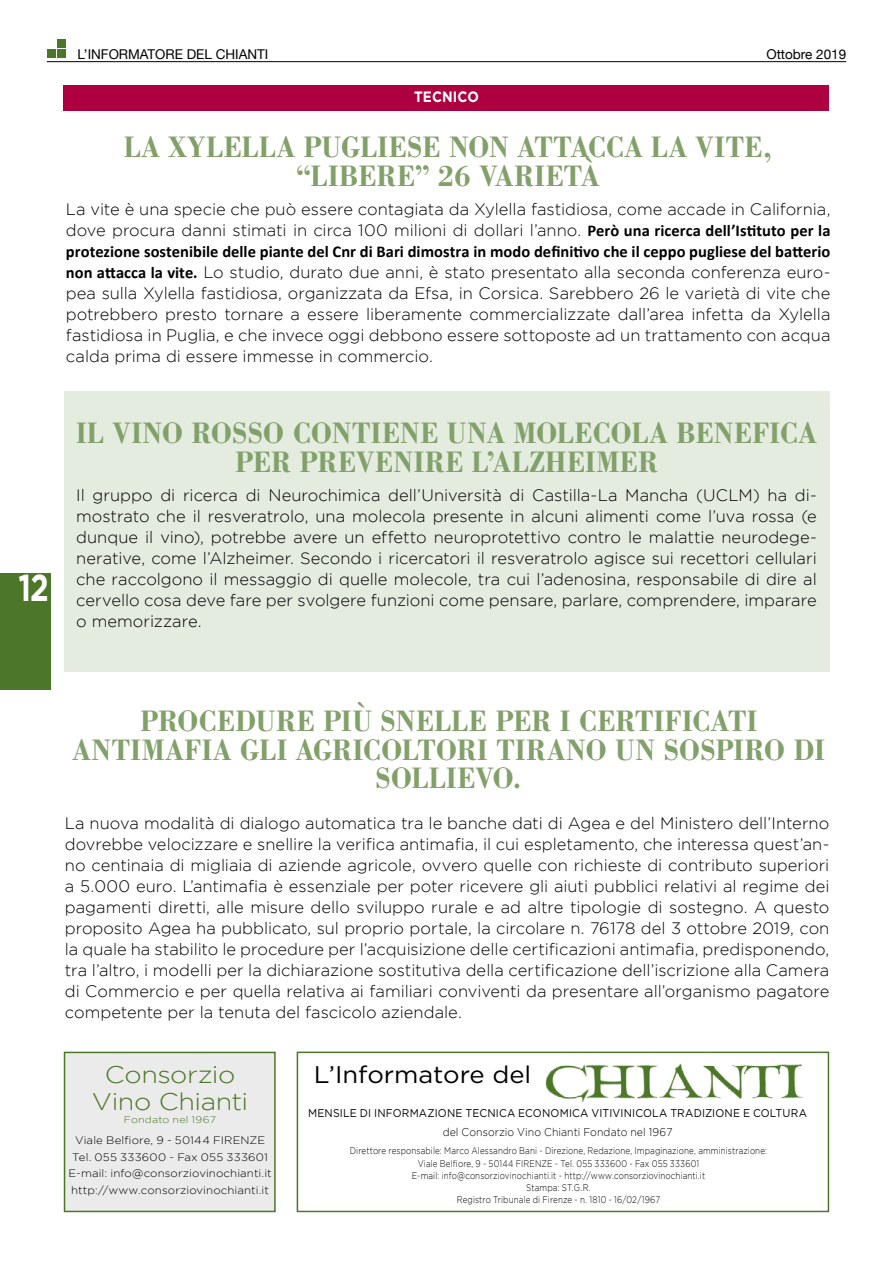
<style>
.page{position:relative;width:893px;height:1263px;background:#fff}
.page>*{position:absolute;margin:0;border:0;box-sizing:border-box;transform-origin:0 0}
.t1{font:700 37.5px "Gotham";color:#fff;scale:.8 1}
.t2{font:700 30.6px/28.8px "Bodoni";letter-spacing:.005em;color:#82a069;text-align:center;scale:.9 1}
.t3{font:300 24px/26.2px "Gotham";letter-spacing:-.02em;color:#4c7729;text-align:center;scale:1.12 1}
.t4{font:24px "Gotham";color:#000;scale:1.07 1}
.t5{font:300 16.5px/21px "Gotham";color:#000;text-align:justify}
.t6{font:700 16.5px "Calibri";color:#000}
.t7{font:700 15px "Gotham";letter-spacing:.005em;color:#fff;scale:.9 1}
.t8{font:13.5px "Helvetica Neue";color:#000}
.t9{font:11.25px "Gotham";letter-spacing:.015em;color:#000;scale:.93 1}
.t10{font:300 11.25px "Gotham";letter-spacing:.01em;color:#000;scale:.93 1}
.t11{font:300 10.8px/16.5px "Gotham";letter-spacing:.005em;color:#000;text-align:center;scale:1.06 1}
.t12{font:300 9.6px/12px "Gotham";letter-spacing:.01em;color:#000;text-align:center;scale:.84 1}
.t13{font:300 9.6px "Gotham";letter-spacing:.015em;color:#4c7729;scale:1.12 1}
.s1{font-family:"Calibri";font-weight:700}
</style>
<div class="page">
<div style="left:47px;top:49px;width:8px;height:9px;background:#4c7729"></div>
<div style="left:57px;top:49px;width:8px;height:9px;background:#4c7729"></div>
<div style="left:57px;top:39px;width:8px;height:9px;background:#4c7729"></div>
<hr style="left:47px;top:61px;width:799px;height:1px;background:#000">
<div style="left:0;top:573px;width:51px;height:117px;background:#4c7729"></div>
<div style="left:64px;top:391px;width:766px;height:281px;background:#e4ebdf"></div>
<div style="left:64px;top:1052px;width:212px;height:160px;background:#ebebeb;border:2px solid #4c7729"></div>
<div style="left:297px;top:1051px;width:532px;height:161px;background:#fff;border:2px solid #4c7729"></div>
<img style="left:545px;top:1063px;width:258px;height:39px">
<div style="left:64px;top:85px;width:765px;height:25px;background:#ae0040"></div>
<p class="t8" style="left:77px;top:44px;width:193px">L’INFORMATORE DEL CHIANTI</p>
<p class="t8" style="left:766px;top:44px;width:81px">Ottobre 2019</p>
<p class="t7" style="left:414px;top:88px;width:73px">TECNICO</p>
<h2 class="t2" style="left:124px;top:132px;width:722px">LA XYLELLA PUGLIESE NON ATTACCA LA VITE, “LIBERE” 26 VARIETÀ</h2>
<p class="t5" style="left:66px;top:199px;width:766px">La vite è una specie che può essere contagiata da Xylella fastidiosa, come accade in California, dove procura danni stimati in circa 100 milioni di dollari l’anno. <span class="s1">Però una ricerca dell’Istituto per la</span></p>
<p class="t6" style="left:66px;top:242px;width:766px">protezione sostenibile delle piante del Cnr di Bari dimostra in modo definitivo che il ceppo pugliese del batterio</p>
<p class="t5" style="left:66px;top:262px;width:766px"><span class="s1">non attacca la vite.</span> Lo studio, durato due anni, è stato presentato alla seconda conferenza euro&shy;pea sulla Xylella fastidiosa, organizzata da Efsa, in Corsica. Sarebbero 26 le varietà di vite che potrebbero presto tornare a essere liberamente commercializzate dall’area infetta da Xylella fastidiosa in Puglia, e che invece oggi debbono essere sottoposte ad un trattamento con acqua calda prima di essere immesse in commercio.</p>
<h1 class="t1" style="left:19px;top:566px;width:39px">12</h1>
<h2 class="t2" style="left:76px;top:418px;width:824px">IL VINO ROSSO CONTIENE UNA MOLECOLA BENEFICA<br>PER PREVENIRE L’ALZHEIMER</h2>
<p class="t5" style="left:76px;top:484px;width:742px">Il gruppo di ricerca di Neurochimica dell’Università di Castilla-La Mancha (UCLM) ha di&shy;mostrato che il resveratrolo, una molecola presente in alcuni alimenti come l’uva rossa (e dunque il vino), potrebbe avere un effetto neuroprotettivo contro le malattie neurodege&shy;nerative, come l’Alzheimer. Secondo i ricercatori il resveratrolo agisce sui recettori cellulari che raccolgono il messaggio di quelle molecole, tra cui l’adenosina, responsabile di dire al cervello cosa deve fare per svolgere funzioni come pensare, parlare, comprendere, imparare o memorizzare.</p>
<h2 class="t2" style="left:72px;top:706px;width:838px">PROCEDURE PIÙ SNELLE PER I CERTIFICATI<br>ANTIMAFIA GLI AGRICOLTORI TIRANO UN SOSPIRO DI<br>SOLLIEVO.</h2>
<p class="t5" style="left:65px;top:812px;width:766px">La nuova modalità di dialogo automatica tra le banche dati di Agea e del Ministero dell’Interno dovrebbe velocizzare e snellire la verifica antimafia, il cui espletamento, che interessa quest’an&shy;no centinaia di migliaia di aziende agricole, ovvero quelle con richieste di contributo superiori a 5.000 euro. L’antimafia è essenziale per poter ricevere gli aiuti pubblici relativi al regime dei pagamenti diretti, alle misure dello sviluppo rurale e ad altre tipologie di sostegno. A questo proposito Agea ha pubblicato, sul proprio portale, la circolare n. 76178 del 3 ottobre 2019, con la quale ha stabilito le procedure per l’acquisizione delle certificazioni antimafia, predisponendo, tra l’altro, i modelli per la dichiarazione sostitutiva della certificazione dell’iscrizione alla Camera di Commercio e per quella relativa ai familiari conviventi da presentare all’organismo pagatore competente per la tenuta del fascicolo aziendale.</p>
<h3 class="t3" style="left:92px;top:1061px;width:141px">Consorzio<br>Vino Chianti</h3>
<p class="t13" style="left:124px;top:1114px;width:84px">Fondato nel 1967</p>
<p class="t11" style="left:68px;top:1132px;width:193px">Viale Belfiore, 9 - 50144 FIRENZE Tel. 055 333600 - Fax 055 333601<br>E-mail: info@consorziovinochianti.it http://www.consorziovinochianti.it</p>
<h3 class="t4" style="left:314px;top:1062px;width:205px">L’Informatore del</h3>
<p class="t9" style="left:308px;top:1107px;width:538px">MENSILE DI INFORMAZIONE TECNICA ECONOMICA VITIVINICOLA TRADIZIONE E COLTURA</p>
<p class="t10" style="left:443px;top:1125px;width:249px">del Consorzio Vino Chianti Fondato nel 1967</p>
<p class="t12" style="left:350px;top:1145px;width:498px">Direttore responsabile: Marco Alessandro Bani - Direzione, Redazione, Impaginazione, amministrazione:<br>Viale Belfiore, 9 - 50144 FIRENZE - Tel. 055 333600 - Fax 055 333601<br>E-mail: info@consorziovinochianti.it - http://www.consorziovinochianti.it<br>Stampa: ST.G.R.<br>Registro Tribunale di Firenze - n. 1810 - 16/02/1967</p>
</div>
